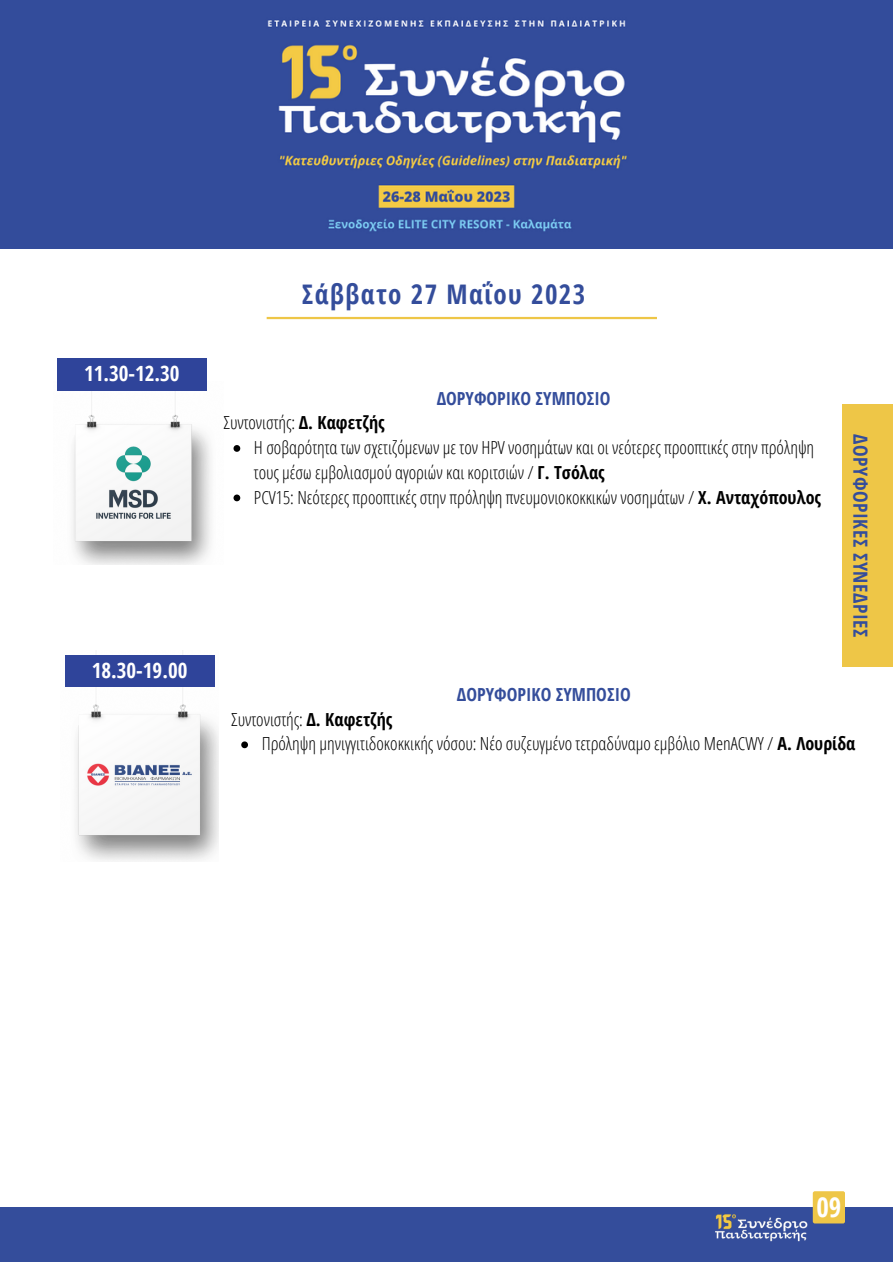
<style>
.page{position:relative;width:893px;height:1264px;background:#fff}
.page>*{position:absolute;margin:0;border:0;box-sizing:border-box;transform-origin:0 0}
.t1{font:700 27px "Open Sans Condensed";letter-spacing:.05em;color:#344d9b}
.t2{font:700 27px "Open Sans Condensed";color:#fff}
.t3{font:700 21px "Open Sans Condensed";color:#fff}
.t4{font:700 19.5px "Open Sans Condensed";letter-spacing:.03em;color:#344d9b}
.t5{font:300 18px/24.8px "Open Sans Condensed";color:#000}
.t6{font:700 18px "Open Sans Condensed";color:#344d9b}
.s1{font-weight:700}
</style>
<div class="page">
<img style="left:0;top:0;width:892px;height:248px">
<hr style="left:267px;top:317px;width:390px;height:2px;background:#eec647">
<img style="left:57px;top:390px;width:154px;height:174px">
<div style="left:57px;top:359px;width:150px;height:31px;background:#2f449a"></div>
<img style="left:65px;top:650px;width:153px;height:211px">
<div style="left:65px;top:655px;width:150px;height:31px;background:#2f449a"></div>
<svg style="left:233px;top:445px;width:7px;height:7px"></svg>
<svg style="left:233px;top:494px;width:7px;height:7px"></svg>
<svg style="left:241px;top:741px;width:7px;height:7px"></svg>
<div style="left:0;top:1207px;width:892px;height:54px;background:#344d9b"></div>
<div style="left:812px;top:1191px;width:33px;height:32px;background:#eec647;border-radius:2px"></div>
<img style="left:715px;top:1214px;width:92px;height:27px">
<div style="left:842px;top:404px;width:50px;height:262px;background:#eec647"></div>
<p class="t3" style="left:84px;top:359px;width:97px">11.30-12.30</p>
<p class="t3" style="left:92px;top:655px;width:97px">18.30-19.00</p>
<p class="t1" style="left:302px;top:275px;width:285px">Σάββατο 27 Μαΐου 2023</p>
<p class="t5" style="left:223px;top:410px;width:163px">Συντονιστής: <span class="s1">Δ. Καφετζής</span></p>
<p class="t6" style="left:436px;top:385px;width:175px">ΔΟΡΥΦΟΡΙΚΟ ΣΥΜΠΟΣΙΟ</p>
<p class="t5" style="left:254px;top:434px;width:561px">Η σοβαρότητα των σχετιζόμενων με τον HPV νοσημάτων και οι νεότερες προοπτικές στην πρόληψη τους μέσω εμβολιασμού αγοριών και κοριτσιών / <span class="s1">Γ. Τσόλας</span></p>
<p class="t5" style="left:254px;top:484px;width:568px">PCV15: Νεότερες προοπτικές στην πρόληψη πνευμονιοκοκκικών νοσημάτων / <span class="s1">Χ. Ανταχόπουλος</span></p>
<p class="t5" style="left:231px;top:706px;width:163px">Συντονιστής: <span class="s1">Δ. Καφετζής</span></p>
<p class="t6" style="left:457px;top:681px;width:175px">ΔΟΡΥΦΟΡΙΚΟ ΣΥΜΠΟΣΙΟ</p>
<p class="t4" style="left:874px;top:434px;width:205px;rotate:90deg">ΔΟΡΥΦΟΡΙΚΕΣ ΣΥΝΕΔΡΙΕΣ</p>
<p class="t5" style="left:262px;top:731px;width:595px">Πρόληψη μηνιγγιτιδοκοκκικής νόσου: Νέο συζευγμένο τετραδύναμο εμβόλιο MenACWY / <span class="s1">Α. Λουρίδα</span></p>
<p class="t2" style="left:816px;top:1187px;width:26px">09</p>
</div>
